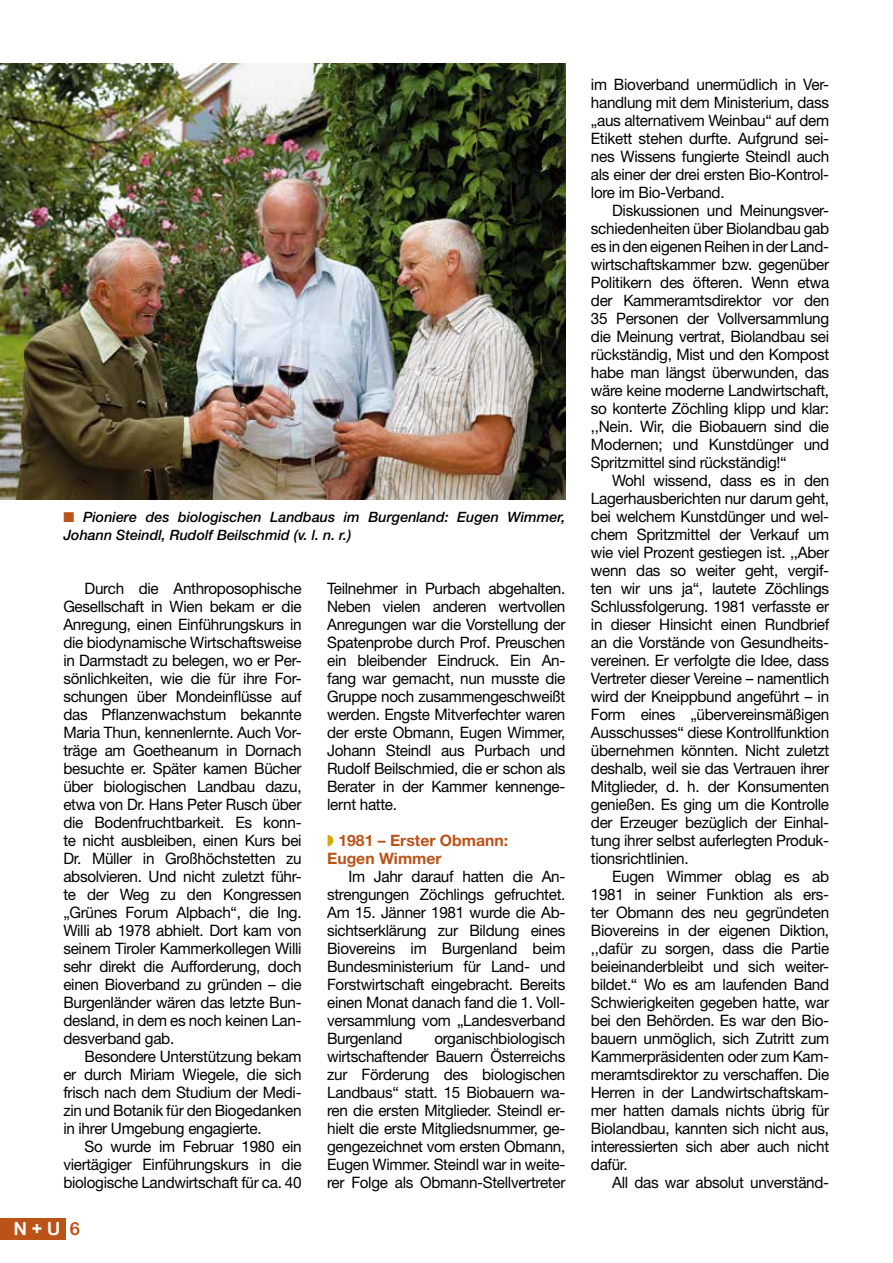
<style>
.page{position:relative;width:893px;height:1263px;background:#fff}
.page>*{position:absolute;margin:0;border:0;box-sizing:border-box;transform-origin:0 0}
.t1{font:18px "Arial Rounded MT Bold";color:#fff}
.t2{font:15.75px/18px "Helvetica Neue";letter-spacing:-.02em;color:#000;text-align:justify}
.t3{font:700 15.75px/18px "Helvetica Neue";color:#bb5319}
.t4{font:italic 500 14.25px/18px "Helvetica Neue";color:#000}
.s1{color:#bb5319}
</style>
<div class="page">
<div style="left:0;top:1218px;width:66px;height:21px;background:#bb5319"></div>
<img style="left:0;top:64px;width:565px;height:435px">
<p class="t4" style="left:64px;top:508px;width:503px"><span class="s1">■</span> Pioniere des biologischen Landbaus im Burgenland: Eugen Wimmer,<br>Johann Steindl, Rudolf Beilschmid (v. l. n. r.)</p>
<p class="t2" style="left:63px;top:579px;width:240px;text-indent:21px">Durch die Anthroposophische Gesellschaft in Wien bekam er die Anregung, einen Einführungskurs in die biodynamische Wirtschaftsweise in Darmstadt zu belegen, wo er Per&shy;sönlichkeiten, wie die für ihre For&shy;schungen über Mondeinflüsse auf das Pflanzenwachstum bekannte Maria Thun, kennenlernte. Auch Vor&shy;träge am Goetheanum in Dornach besuchte er. Später kamen Bücher über biologischen Landbau dazu, etwa von Dr. Hans Peter Rusch über die Bodenfruchtbarkeit. Es konn&shy;te nicht ausbleiben, einen Kurs bei Dr. Müller in Großhöchstetten zu absolvieren. Und nicht zuletzt führ&shy;te der Weg zu den Kongressen „Grünes Forum Alpbach“, die Ing.<br>Willi ab 1978 abhielt. Dort kam von seinem Tiroler Kammerkollegen Willi sehr direkt die Aufforderung, doch einen Bioverband zu gründen – die Burgenländer wären das letzte Bun&shy;desland, in dem es noch keinen Lan&shy;desverband gab.</p>
<p class="t2" style="left:63px;top:1047px;width:240px;text-indent:21px">Besondere Unterstützung bekam er durch Miriam Wiegele, die sich frisch nach dem Studium der Medi&shy;zin und Botanik für den Biogedanken in ihrer Umgebung engagierte.</p>
<p class="t2" style="left:63px;top:1137px;width:240px;text-indent:21px">So wurde im Februar 1980 ein viertägiger Einführungskurs in die biologische Landwirtschaft für ca. 40</p>
<p class="t1" style="left:14px;top:1218px;width:68px">N + U 6</p>
<p class="t2" style="left:327px;top:579px;width:240px">Teilnehmer in Purbach abgehalten.<br>Neben vielen anderen wertvollen Anregungen war die Vorstellung der Spatenprobe durch Prof. Preuschen ein bleibender Eindruck. Ein An&shy;fang war gemacht, nun musste die Gruppe noch zusammengeschweißt werden. Engste Mitverfechter waren der erste Obmann, Eugen Wimmer, Johann Steindl aus Purbach und Rudolf Beilschmied, die er schon als Berater in der Kammer kennenge&shy;lernt hatte.</p>
<p class="t3" style="left:327px;top:831px;width:183px;text-indent:11px">1981 – Erster Obmann:<br>Eugen Wimmer</p>
<p class="t2" style="left:327px;top:867px;width:240px;text-indent:21px">Im Jahr darauf hatten die An&shy;strengungen Zöchlings gefruchtet.<br>Am 15. Jänner 1981 wurde die Ab&shy;sichtserklärung zur Bildung eines Biovereins im Burgenland beim Bundesministerium für Land- und Forstwirtschaft eingebracht. Bereits einen Monat danach fand die 1. Voll&shy;versammlung vom „Landesverband Burgenland</p>
<p class="t2" style="left:327px;top:1029px;width:240px;text-indent:107px">organischbiologisch wirtschaftender Bauern Österreichs zur Förderung des biologischen Landbaus“ statt. 15 Biobauern wa&shy;ren die ersten Mitglieder. Steindl er&shy;hielt die erste Mitgliedsnummer, ge&shy;gengezeichnet vom ersten Obmann, Eugen Wimmer. Steindl war in weite&shy;rer Folge als Obmann-Stellvertreter</p>
<p class="t2" style="left:591px;top:75px;width:240px">im Bioverband unermüdlich in Ver&shy;handlung mit dem Ministerium, dass „aus alternativem Weinbau“ auf dem Etikett stehen durfte. Aufgrund sei&shy;nes Wissens fungierte Steindl auch als einer der drei ersten Bio-Kontrol&shy;lore im Bio-Verband.</p>
<p class="t2" style="left:591px;top:201px;width:240px;text-indent:21px">Diskussionen und Meinungsver&shy;schiedenheiten über Biolandbau gab es in den eigenen Reihen in der Land&shy;wirtschaftskammer bzw. gegenüber Politikern des öfteren. Wenn etwa der Kammeramtsdirektor vor den 35 Personen der Vollversammlung die Meinung vertrat, Biolandbau sei rückständig, Mist und den Kompost habe man längst überwunden, das wäre keine moderne Landwirtschaft, so konterte Zöchling klipp und klar: ,,Nein. Wir, die Biobauern sind die Modernen; und Kunstdünger und Spritzmittel sind rückständig!“</p>
<p class="t2" style="left:591px;top:471px;width:240px;text-indent:21px">Wohl wissend, dass es in den Lagerhausberichten nur darum geht, bei welchem Kunstdünger und wel&shy;chem Spritzmittel der Verkauf um wie viel Prozent gestiegen ist. ,,Aber wenn das so weiter geht, vergif&shy;ten wir uns ja“, lautete Zöchlings Schlussfolgerung. 1981 verfasste er in dieser Hinsicht einen Rundbrief an die Vorstände von Gesundheits&shy;vereinen. Er verfolgte die Idee, dass Vertreter dieser Vereine – namentlich wird der Kneippbund angeführt – in Form eines „übervereinsmäßigen Ausschusses“ diese Kontrollfunktion übernehmen könnten. Nicht zuletzt deshalb, weil sie das Vertrauen ihrer Mitglieder, d. h. der Konsumenten genießen. Es ging um die Kontrolle der Erzeuger bezüglich der Einhal&shy;tung ihrer selbst auferlegten Produk&shy;tionsrichtlinien.</p>
<p class="t2" style="left:591px;top:867px;width:240px;text-indent:21px">Eugen Wimmer oblag es ab 1981 in seiner Funktion als ers&shy;ter Obmann des neu gegründeten Biovereins in der eigenen Diktion, ,,dafür zu sorgen, dass die Partie beieinanderbleibt und sich weiter&shy;bildet.“ Wo es am laufenden Band Schwierigkeiten gegeben hatte, war bei den Behörden. Es war den Bio&shy;bauern unmöglich, sich Zutritt zum Kammerpräsidenten oder zum Kam&shy;meramtsdirektor zu verschaffen. Die Herren in der Landwirtschaftskam&shy;mer hatten damals nichts übrig für Biolandbau, kannten sich nicht aus, interessierten sich aber auch nicht dafür.</p>
<p class="t2" style="left:612px;top:1173px;width:218px">All das war absolut unverständ-</p>
</div>
